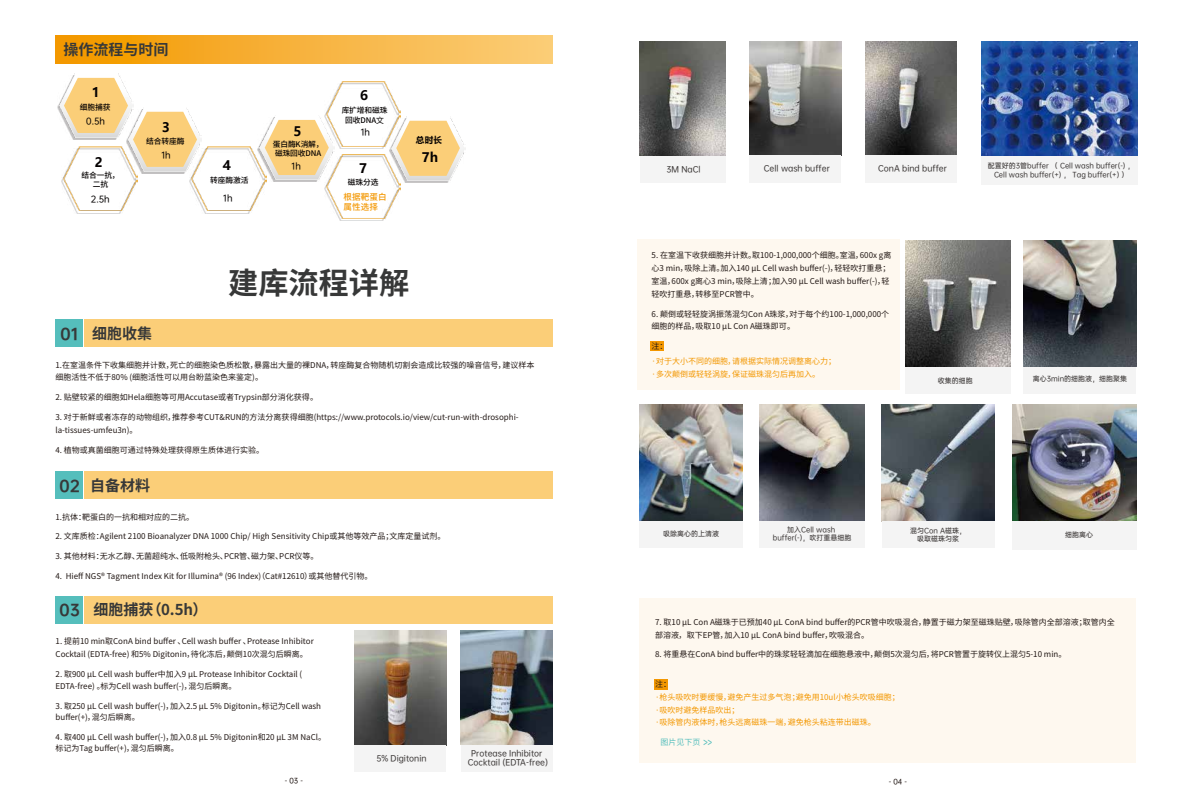
<style>
.page{position:relative;width:1191px;height:808px;background:#fff}
.page>*{position:absolute;margin:0;border:0;box-sizing:border-box;transform-origin:0 0}
.t1{font:700 30.2px "Source Han Sans TC";color:#373838}
.t2{font:700 15px "Source Han Sans TC";color:#373838}
.t3{font:700 13.1px "Microsoft Ya Hei";color:#040000}
.t4{font:12.4px "Source Han Sans CN";color:#55bebc;scale:.62 1}
.t5{font:8.6px "OPPO Sans M";letter-spacing:.005em;color:#040000}
.t6{font:500 8.6px/10.4px "Source Han Sans CN";letter-spacing:.015em;color:#f39700}
.t7{font:700 8.6px "Microsoft Ya Hei";color:#040000}
.t8{font:8px/12.8px "Source Han Sans CN";color:#221815}
.t9{font:8px/12.8px "Source Han Sans CN";color:#f39700}
.t10{font:8px/8.8px "OPPO Sans M";color:#3e3a39;text-align:center}
.t11{font:8px "Source Han Sans CN";color:#55bebc}
.t12{font:500 7.8px/9.1px "Source Han Sans CN";letter-spacing:-.015em;color:#040000;text-align:center}
.t13{font:7px/8.4px "OPPO Sans M";color:#3e3a39;text-align:center}
.t14{font:7px "OPPO Sans M";color:#221815}
.s1{font-family:"OPPO Sans H";font-weight:400}
.s2{font-family:"Microsoft Ya Hei";font-weight:400}
</style>
<div class="page">
<img style="left:57px;top:102px;width:3px;height:11px">
<img style="left:60px;top:74px;width:61px;height:47px">
<img style="left:325px;top:113px;width:61px;height:35px">
<img style="left:326px;top:82px;width:75px;height:64px">
<img style="left:140px;top:171px;width:46px;height:2px">
<img style="left:138px;top:130px;width:64px;height:41px">
<img style="left:258px;top:144px;width:62px;height:38px">
<img style="left:260px;top:115px;width:74px;height:64px">
<img style="left:389px;top:118px;width:62px;height:64px">
<img style="left:391px;top:116px;width:74px;height:64px">
<svg style="left:64px;top:78px;width:133px;height:89px"></svg>
<svg style="left:396px;top:121px;width:64px;height:55px;background:#f9d48f"></svg>
<img style="left:189px;top:149px;width:61px;height:64px">
<img style="left:191px;top:147px;width:75px;height:64px">
<img style="left:63px;top:147px;width:75px;height:64px">
<img style="left:324px;top:175px;width:62px;height:45px">
<img style="left:326px;top:154px;width:75px;height:64px">
<svg style="left:265px;top:120px;width:64px;height:55px;background:#f8d591"></svg>
<div style="left:56px;top:36px;width:497px;height:27px;background:linear-gradient(to right,#f39800,#fbcd7b)"></div>
<div style="left:84px;top:320px;width:469px;height:27px;background:#fbce78"></div>
<div style="left:84px;top:471px;width:469px;height:28px;background:#fbce78"></div>
<div style="left:84px;top:596px;width:469px;height:27px;background:#fbce78"></div>
<img style="left:749px;top:42px;width:92px;height:114px">
<img style="left:865px;top:41px;width:92px;height:114px">
<img style="left:354px;top:630px;width:92px;height:115px">
<img style="left:461px;top:630px;width:92px;height:114px">
<img style="left:640px;top:41px;width:85px;height:115px">
<div style="left:639px;top:599px;width:497px;height:164px;background:#fef8ef"></div>
<div style="left:637px;top:239px;width:263px;height:151px;background:#fef8ef"></div>
<img style="left:981px;top:42px;width:156px;height:114px">
<img style="left:905px;top:241px;width:105px;height:126px">
<img style="left:1023px;top:241px;width:113px;height:126px">
<img style="left:759px;top:405px;width:105px;height:116px">
<img style="left:882px;top:405px;width:112px;height:116px">
<img style="left:639px;top:405px;width:104px;height:116px">
<img style="left:1012px;top:405px;width:124px;height:116px">
<div style="left:654px;top:679px;width:14px;height:11px;background:#f39700"></div>
<div style="left:651px;top:342px;width:13px;height:9px;background:#f39700"></div>
<div style="left:354px;top:745px;width:92px;height:27px;background:#f4f4f4"></div>
<div style="left:461px;top:744px;width:92px;height:27px;background:#f4f4f4"></div>
<div style="left:640px;top:156px;width:85px;height:27px;background:#f4f4f4"></div>
<div style="left:905px;top:367px;width:105px;height:27px;background:#f4f4f4"></div>
<div style="left:639px;top:521px;width:104px;height:27px;background:#f4f4f4"></div>
<div style="left:759px;top:521px;width:105px;height:27px;background:#f4f4f4"></div>
<div style="left:882px;top:521px;width:112px;height:27px;background:#f4f4f4"></div>
<div style="left:1012px;top:521px;width:124px;height:28px;background:#f4f4f4"></div>
<div style="left:1023px;top:367px;width:113px;height:27px;background:#f4f4f4"></div>
<div style="left:749px;top:156px;width:92px;height:27px;background:#f4f4f4"></div>
<div style="left:865px;top:155px;width:92px;height:28px;background:#f4f4f4"></div>
<div style="left:981px;top:156px;width:156px;height:29px;background:#f4f4f4"></div>
<div style="left:55px;top:320px;width:28px;height:27px;background:#55bebc"></div>
<div style="left:55px;top:471px;width:28px;height:28px;background:#55bebc"></div>
<div style="left:55px;top:596px;width:28px;height:27px;background:#55bebc"></div>
<h2 class="t2" style="left:64px;top:41px;width:107px">操作流程与时间</h2>
<h3 class="t3" style="left:92px;top:83px;width:10px">1</h3>
<p class="t12" style="left:80px;top:102px;width:32px">细胞捕获</p>
<p class="t5" style="left:86px;top:114px;width:20px">0.5h</p>
<h3 class="t3" style="left:95px;top:153px;width:10px">2</h3>
<p class="t12" style="left:81px;top:171px;width:40px">结合一抗，二抗</p>
<p class="t5" style="left:91px;top:192px;width:20px">2.5h</p>
<h3 class="t3" style="left:162px;top:118px;width:10px">3</h3>
<p class="t12" style="left:146px;top:136px;width:40px">结合转座酶</p>
<p class="t5" style="left:161px;top:148px;width:11px">1h</p>
<h2 class="t2" style="left:61px;top:325px;width:93px"><span class="s1">01</span> 细胞收集</h2>
<h3 class="t3" style="left:223px;top:156px;width:10px">4</h3>
<p class="t12" style="left:210px;top:176px;width:40px">转座酶激活</p>
<p class="t5" style="left:223px;top:191px;width:11px">1h</p>
<h3 class="t3" style="left:293px;top:122px;width:10px">5</h3>
<p class="t12" style="left:273px;top:140px;width:52px;text-align:left">蛋白酶K消解，磁珠回收DNA</p>
<p class="t5" style="left:291px;top:159px;width:11px">1h</p>
<h3 class="t3" style="left:360px;top:86px;width:10px">6</h3>
<p class="t12" style="left:342px;top:106px;width:47px">库扩增和磁珠回收DNA<span class="s2">文</span></p>
<p class="t5" style="left:361px;top:125px;width:11px">1h</p>
<h3 class="t3" style="left:359px;top:159px;width:10px">7</h3>
<p class="t12" style="left:348px;top:178px;width:32px">磁珠分选</p>
<p class="t6" style="left:343px;top:191px;width:45px">根据靶蛋白属性选择</p>
<p class="t7" style="left:416px;top:134px;width:27px">总时长</p>
<h3 class="t3" style="left:422px;top:148px;width:18px">7h</h3>
<h1 class="t1" style="left:228px;top:266px;width:182px">建库流程详解</h1>
<p class="t8" style="left:55px;top:358px;width:480px">1.在室温条件下收集细胞并计数，死亡的细胞染色质松散，暴露出大量的裸DNA，转座酶复合物随机切割会造成比较强的噪音信号，建议样本细胞活性不低于80% (细胞活性可以用台盼蓝染色来鉴定)。</p>
<p class="t8" style="left:55px;top:391px;width:264px">2. 贴壁较紧的细胞如Hela细胞等可用Accutase或者Trypsin部分消化获得。</p>
<p class="t8" style="left:55px;top:411px;width:465px">3. 对于新鲜或者冻存的动物组织，推荐参考CUT&amp;RUN的方法分离获得细胞(https://www.protocols.io/view/cut-run-with-drosophi&shy;la-tissues-umfeu3n)。</p>
<p class="t8" style="left:55px;top:443px;width:210px">4. 植物或真菌细胞可通过特殊处理获得原生质体进行实验。</p>
<h2 class="t2" style="left:60px;top:477px;width:92px"><span class="s1">02</span> 自备材料</h2>
<p class="t8" style="left:55px;top:510px;width:140px">1.抗体：靶蛋白的一抗和相对应的二抗。</p>
<p class="t8" style="left:55px;top:530px;width:391px">2. 文库质检：Agilent 2100 Bioanalyzer DNA 1000 Chip/ High Sensitivity Chip或其他等效产品；文库定量试剂。</p>
<p class="t8" style="left:55px;top:550px;width:265px">3. 其他材料：无水乙醇、无菌超纯水、低吸附枪头、PCR管、磁力架、PCR仪等。</p>
<p class="t8" style="left:55px;top:570px;width:318px">4. Hieff NGS® Tagment Index Kit for Illumina® (96 Index)（Cat#12610）或其他替代引物。</p>
<h2 class="t2" style="left:60px;top:601px;width:149px"><span class="s1">03</span> 细胞捕获（0.5h）</h2>
<p class="t8" style="left:56px;top:635px;width:260px">1. 提前10 min取ConA bind buffer 、Cell wash buffer 、Protease Inhibitor<br>Cocktail (EDTA-free) 和5% Digitonin，待化冻后，颠倒10次混匀后瞬离。</p>
<p class="t8" style="left:56px;top:667px;width:248px">2. 取900 μL Cell wash buffer中加入9 μL Protease Inhibitor Cocktail (<br>EDTA-free) 。标为Cell wash buffer(-)，混匀后瞬离。</p>
<p class="t8" style="left:56px;top:701px;width:267px;line-height:10.8px">3. 取250 μL Cell wash buffer(-)，加入2.5 μL 5% Digitonin。标记为Cell wash buffer(+)，混匀后瞬离。</p>
<p class="t8" style="left:56px;top:732px;width:272px;line-height:10.8px">4. 取400 μL Cell wash buffer(-)，加入0.8 μL 5% Digitonin和20 μL 3M NaCl。标记为Tag buffer(+)，混匀后瞬离。</p>
<p class="t10" style="left:376px;top:753px;width:52px">5% Digitonin</p>
<p class="t10" style="left:468px;top:748px;width:82px">Protease Inhibitor<br>Cocktail (EDTA-free)</p>
<p class="t10" style="left:666px;top:164px;width:36px">3M NaCl</p>
<p class="t13" style="left:987px;top:161px;width:148px">配置好的3管buffer （ Cell wash buffer(-) ，<br>Cell wash buffer(+) ， Tag buffer(+) ）</p>
<p class="t10" style="left:764px;top:164px;width:67px">Cell wash buffer</p>
<p class="t10" style="left:878px;top:163px;width:70px">ConA bind buffer</p>
<p class="t8" style="left:651px;top:249px;width:241px">5. 在室温下收获细胞并计数。取100-1,000,000个细胞。室温，600x g离心3 min，吸除上清。加入140 μL Cell wash buffer(-)，轻轻吹打重悬；室温，600x g离心3 min，吸除上清；加入90 μL Cell wash buffer(-)，轻轻吹打重悬，转移至PCR管中。</p>
<p class="t8" style="left:651px;top:307px;width:239px">6. 颠倒或轻轻旋涡振荡混匀Con A珠浆，对于每个约100-1,000,000个细胞的样品，吸取10 μL Con A磁珠即可。</p>
<p class="t8" style="left:651px;top:340px;width:17px">注：</p>
<p class="t9" style="left:651px;top:355px;width:186px">·对于大小不同的细胞，请根据实际情况调整离心力；·多次颠倒或轻轻涡旋，保证磁珠混匀后再加入。</p>
<p class="t13" style="left:937px;top:376px;width:36px">收集的细胞</p>
<p class="t13" style="left:1032px;top:374px;width:96px">离心3min的细胞液，细胞聚集</p>
<p class="t13" style="left:663px;top:529px;width:57px">吸除离心的上清液</p>
<p class="t13" style="left:773px;top:525px;width:80px">加入Cell wash buffer(-)，吹打重悬细胞</p>
<p class="t13" style="left:910px;top:526px;width:57px">混匀Con A磁珠，吸取磁珠匀浆</p>
<p class="t13" style="left:1065px;top:530px;width:29px">细胞离心</p>
<p class="t8" style="left:655px;top:616px;width:461px">7. 取10 μL Con A磁珠于已预加40 μL ConA bind buffer的PCR管中吹吸混合，静置于磁力架至磁珠贴壁，吸除管内全部溶液；取管内全部溶液，取下EP管，加入10 μL ConA bind buffer，吹吸混合。</p>
<p class="t8" style="left:655px;top:648px;width:413px">8. 将重悬在ConA bind buffer中的珠浆轻轻滴加在细胞悬液中，颠倒5次混匀后，将PCR管置于旋转仪上混匀5-10 min。</p>
<p class="t8" style="left:655px;top:678px;width:17px">注：</p>
<p class="t9" style="left:655px;top:691px;width:246px">·枪头吸吹时要缓慢，避免产生过多气泡；避免用10ul小枪头吹吸细胞；·吸吹时避免样品吹出；<br>·吸除管内液体时，枪头远离磁珠一端，避免枪头粘连带出磁珠。</p>
<p class="t11" style="left:660px;top:738px;width:41px">图片见下页</p>
<h3 class="t4" style="left:703px;top:735px;width:15px">&gt;&gt;</h3>
<p class="t14" style="left:285px;top:775px;width:20px">- 03 -</p>
<p class="t14" style="left:888px;top:775px;width:20px">- 04 -</p>
</div>
